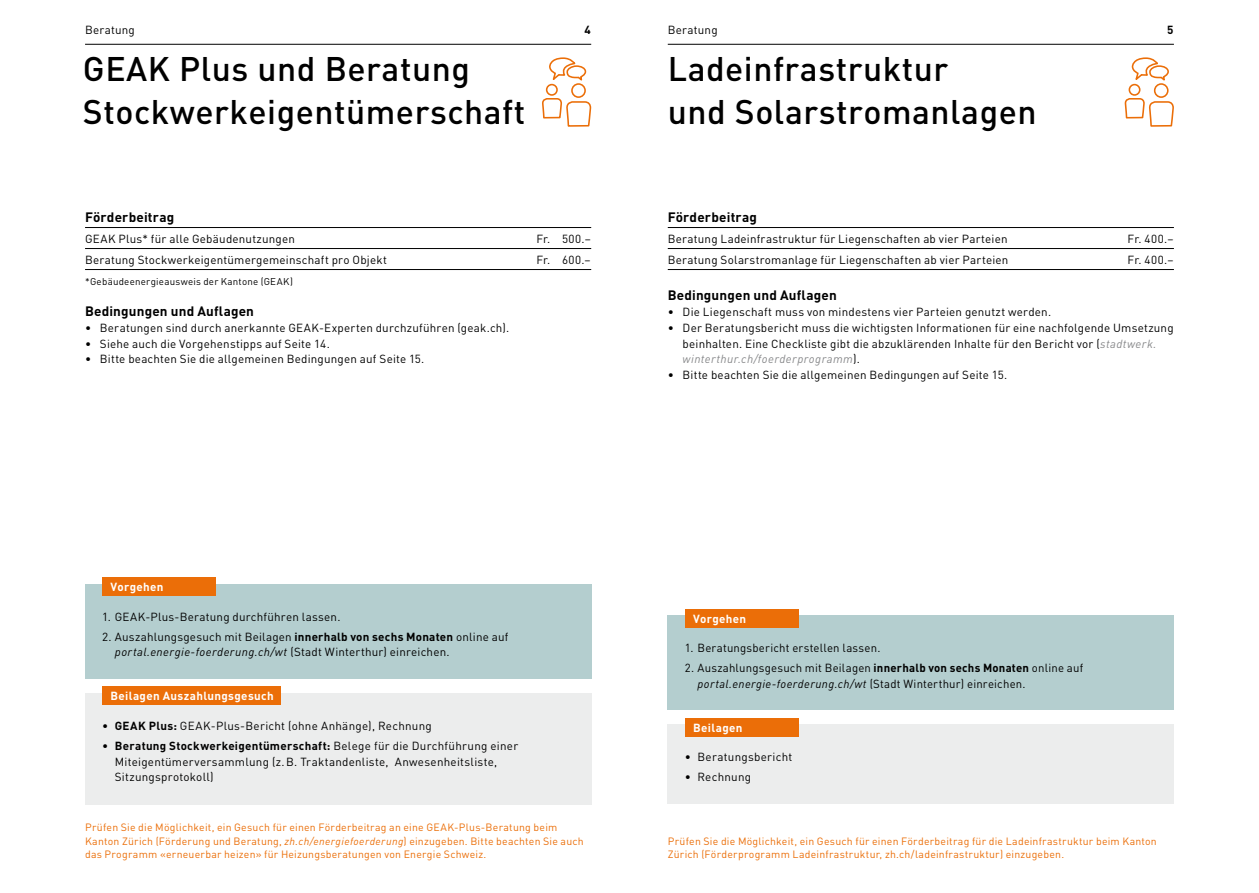
<style>
.page{position:relative;width:1259px;height:893px;background:#fff}
.page>*{position:absolute;margin:0;border:0;box-sizing:border-box;transform-origin:0 0}
.t1{font:500 33.75px/42.8px "DIN";letter-spacing:.015em;color:#000}
.t2{font:700 13.5px "DIN";letter-spacing:.015em;color:#000}
.t3{font:11.7px/15.8px "DIN";letter-spacing:.02em;color:#000}
.t4{font:700 11.7px "DIN";letter-spacing:.03em;color:#fff}
.t5{font:700 11.7px "DIN";color:#000}
.t6{font:10.5px/13.5px "DIN";letter-spacing:.02em;color:#eb6e08}
.t7{font:9.75px "DIN";letter-spacing:.025em;color:#000}
.s1{font-style:italic;color:#87888a}
.s2{font-weight:700}
.s3{font-style:italic}
</style>
<div class="page">
<hr style="left:85px;top:44px;width:506px;height:1px;background:#000">
<hr style="left:668px;top:44px;width:506px;height:1px;background:#000">
<hr style="left:85px;top:227px;width:506px;height:1px;background:#000">
<hr style="left:85px;top:248px;width:506px;height:1px;background:#000">
<hr style="left:85px;top:269px;width:506px;height:1px;background:#000">
<hr style="left:668px;top:227px;width:506px;height:1px;background:#000">
<hr style="left:668px;top:248px;width:506px;height:1px;background:#000">
<hr style="left:668px;top:269px;width:506px;height:1px;background:#000">
<div style="left:85px;top:584px;width:506px;height:94px;background:#b4cecf"></div>
<div style="left:668px;top:615px;width:506px;height:95px;background:#b4cecf"></div>
<div style="left:85px;top:693px;width:506px;height:111px;background:#eceded"></div>
<div style="left:668px;top:724px;width:506px;height:80px;background:#eceded"></div>
<div style="left:102px;top:577px;width:114px;height:19px;background:#eb6e08"></div>
<div style="left:685px;top:609px;width:114px;height:19px;background:#eb6e08"></div>
<div style="left:102px;top:687px;width:179px;height:18px;background:#eb6e08"></div>
<div style="left:685px;top:718px;width:114px;height:19px;background:#eb6e08"></div>
<svg style="left:549px;top:57px;width:38px;height:27px"></svg>
<svg style="left:542px;top:97px;width:50px;height:30px"></svg>
<div style="left:571px;top:83px;width:15px;height:15px;border:2px solid #eb6e08;border-radius:50%"></div>
<div style="left:546px;top:84px;width:12px;height:12px;border:2px solid #eb6e08;border-radius:50%"></div>
<svg style="left:1131px;top:57px;width:38px;height:27px"></svg>
<svg style="left:1124px;top:97px;width:50px;height:30px"></svg>
<div style="left:1154px;top:83px;width:14px;height:15px;border:2px solid #eb6e08;border-radius:50%"></div>
<div style="left:1128px;top:84px;width:12px;height:12px;border:2px solid #eb6e08;border-radius:50%"></div>
<p class="t3" style="left:85px;top:22px;width:51px">Beratung</p>
<p class="t5" style="left:584px;top:22px;width:8px">4</p>
<p class="t3" style="left:668px;top:22px;width:51px">Beratung</p>
<p class="t5" style="left:1167px;top:22px;width:8px">5</p>
<h1 class="t1" style="left:83px;top:47px;width:444px">GEAK Plus und Beratung<br>Stockwerkeigentümerschaft</h1>
<h1 class="t1" style="left:668px;top:47px;width:370px">Ladeinfrastruktur<br>und Solarstromanlagen</h1>
<p class="t2" style="left:85px;top:208px;width:91px">Förderbeitrag</p>
<p class="t3" style="left:85px;top:230px;width:211px">GEAK Plus* für alle Gebäudenutzungen</p>
<p class="t3" style="left:536px;top:230px;width:56px">Fr. 500.–</p>
<p class="t3" style="left:85px;top:251px;width:303px">Beratung Stockwerkeigentümergemeinschaft pro Objekt</p>
<p class="t3" style="left:536px;top:251px;width:56px">Fr. 600.–</p>
<p class="t7" style="left:85px;top:275px;width:209px">*Gebäudeenergieausweis der Kantone (GEAK)</p>
<p class="t2" style="left:85px;top:302px;width:170px">Bedingungen und Auflagen</p>
<p class="t3" style="left:85px;top:320px;width:426px">• Beratungen sind durch anerkannte GEAK-Experten durchzuführen (geak.ch).</p>
<p class="t3" style="left:85px;top:335px;width:246px">• Siehe auch die Vorgehenstipps auf Seite 14.</p>
<p class="t3" style="left:85px;top:351px;width:341px">• Bitte beachten Sie die allgemeinen Bedingungen auf Seite 15.</p>
<p class="t2" style="left:668px;top:208px;width:91px">Förderbeitrag</p>
<p class="t3" style="left:668px;top:230px;width:341px">Beratung Ladeinfrastruktur für Liegenschaften ab vier Parteien</p>
<p class="t3" style="left:1127px;top:230px;width:47px">Fr. 400.–</p>
<p class="t3" style="left:668px;top:251px;width:342px">Beratung Solarstromanlage für Liegenschaften ab vier Parteien</p>
<p class="t3" style="left:1127px;top:251px;width:47px">Fr. 400.–</p>
<p class="t2" style="left:668px;top:287px;width:170px">Bedingungen und Auflagen</p>
<p class="t3" style="left:668px;top:304px;width:385px">• Die Liegenschaft muss von mindestens vier Parteien genutzt werden.</p>
<p class="t3" style="left:682px;top:320px;width:492px;text-indent:-15px">• Der Beratungsbericht muss die wichtigsten Informationen für eine nachfolgende Umsetzung beinhalten. Eine Checkliste gibt die abzuklärenden Inhalte für den Bericht vor (<span class="s1">stadtwerk. winterthur.ch/foerderprogramm</span>).</p>
<p class="t3" style="left:668px;top:367px;width:341px">• Bitte beachten Sie die allgemeinen Bedingungen auf Seite 15.</p>
<p class="t4" style="left:111px;top:579px;width:54px">Vorgehen</p>
<p class="t3" style="left:102px;top:608px;width:240px">1. GEAK-Plus-Beratung durchführen lassen.</p>
<p class="t3" style="left:115px;top:628px;width:395px;text-indent:-13px">2. Auszahlungsgesuch mit Beilagen <span class="s2">innerhalb von sechs Monaten</span> online auf <span class="s3">portal.energie-foerderung.ch/wt</span> (Stadt Winterthur) einreichen.</p>
<p class="t3" style="left:685px;top:640px;width:197px">1. Beratungsbericht erstellen lassen.</p>
<p class="t3" style="left:697px;top:660px;width:387px;text-indent:-13px">2. Auszahlungsgesuch mit Beilagen <span class="s2">innerhalb von sechs Monaten</span> online auf <span class="s3">portal.energie-foerderung.ch/wt</span> (Stadt Winterthur) einreichen.</p>
<p class="t3" style="left:102px;top:717px;width:331px">• <span class="s2">GEAK Plus:</span> GEAK-Plus-Bericht (ohne Anhänge), Rechnung</p>
<p class="t3" style="left:115px;top:737px;width:405px;text-indent:-13px">• <span class="s2">Beratung Stockwerkeigentümerschaft:</span> Belege für die Durchführung einer<br>Miteigentümerversammlung (z.B. Traktandenliste, Anwesenheitsliste,<br>Sitzungsprotokoll)</p>
<p class="t3" style="left:685px;top:749px;width:109px">• Beratungsbericht</p>
<p class="t4" style="left:693px;top:611px;width:54px">Vorgehen</p>
<p class="t4" style="left:111px;top:688px;width:165px">Beilagen Auszahlungsgesuch</p>
<p class="t4" style="left:693px;top:720px;width:51px">Beilagen</p>
<p class="t3" style="left:685px;top:769px;width:68px">• Rechnung</p>
<p class="t6" style="left:85px;top:821px;width:500px">Prüfen Sie die Möglichkeit, ein Gesuch für einen Förderbeitrag an eine GEAK-Plus-Beratung beim<br>Kanton Zürich (Förderung und Beratung, <span class="s3">zh.ch/energiefoerderung</span>) einzugeben. Bitte beachten Sie auch das Programm «erneuerbar heizen» für Heizungsberatungen von Energie Schweiz.</p>
<p class="t6" style="left:668px;top:834px;width:490px">Prüfen Sie die Möglichkeit, ein Gesuch für einen Förderbeitrag für die Ladeinfrastruktur beim Kanton<br>Zürich (Förderprogramm Ladeinfrastruktur, zh.ch/ladeinfrastruktur) einzugeben.</p>
</div>
